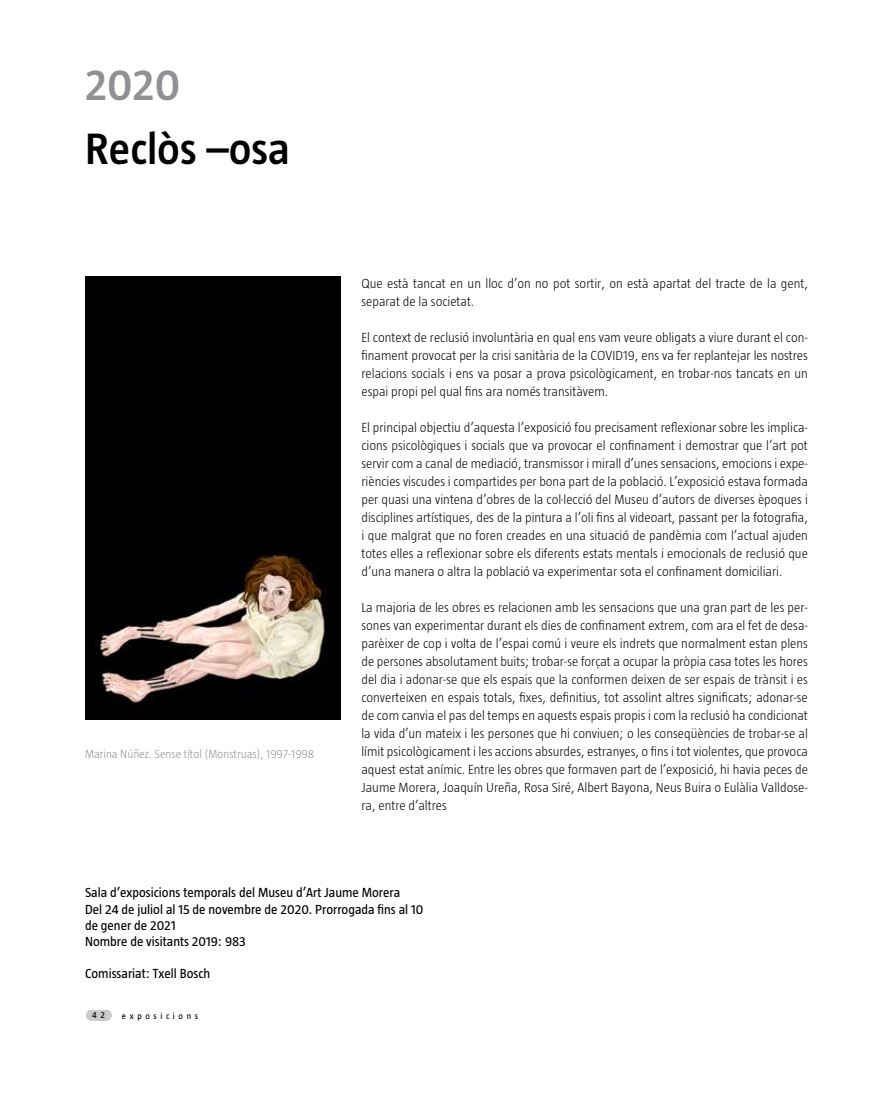
<style>
.page{position:relative;width:893px;height:1106px;background:#fff}
.page>*{position:absolute;margin:0;border:0;box-sizing:border-box;transform-origin:0 0}
.t1{font:600 45px "Taz";color:#000}
.t2{font:600 45px "Taz";color:#919195}
.t3{font:300 13.5px/18px "Taz";color:#000;text-align:justify}
.t4{font:13.5px/16.2px "Taz";color:#000}
.t5{font:300 12px "Taz";color:#919195}
.t6{font:9px "Taz";letter-spacing:.4em;color:#000}
</style>
<div class="page">
<div style="left:86px;top:1009px;width:26px;height:11px;background:#c9cacc;border-radius:5px"></div>
<img style="left:85px;top:276px;width:255px;height:443px">
<h1 class="t2" style="left:85px;top:59px;width:97px">2020</h1>
<h1 class="t1" style="left:85px;top:123px;width:206px">Reclòs –osa</h1>
<p class="t5" style="left:85px;top:747px;width:231px">Marina Núñez. Sense títol (Monstruas), 1997-1998</p>
<p class="t3" style="left:361px;top:274px;width:448px">Que està tancat en un lloc d’on no pot sortir, on està apartat del tracte de la gent, separat de la societat.</p>
<p class="t3" style="left:361px;top:328px;width:448px">El context de reclusió involuntària en qual ens vam veure obligats a viure durant el con&shy;finament provocat per la crisi sanitària de la COVID19, ens va fer replantejar les nostres relacions socials i ens va posar a prova psicològicament, en trobar-nos tancats en un espai propi pel qual fins ara només transitàvem.</p>
<p class="t3" style="left:361px;top:418px;width:448px">El principal objectiu d’aquesta l’exposició fou precisament reflexionar sobre les implica&shy;cions psicològiques i socials que va provocar el confinament i demostrar que l’art pot servir com a canal de mediació, transmissor i mirall d’unes sensacions, emocions i expe&shy;riències viscudes i compartides per bona part de la població. L’exposició estava formada per quasi una vintena d’obres de la col·lecció del Museu d’autors de diverses èpoques i disciplines artístiques, des de la pintura a l’oli fins al videoart, passant per la fotografia, i que malgrat que no foren creades en una situació de pandèmia com l’actual ajuden totes elles a reflexionar sobre els diferents estats mentals i emocionals de reclusió que d’una manera o altra la població va experimentar sota el confinament domiciliari.</p>
<p class="t3" style="left:361px;top:598px;width:448px">La majoria de les obres es relacionen amb les sensacions que una gran part de les per&shy;sones van experimentar durant els dies de confinament extrem, com ara el fet de desa&shy;parèixer de cop i volta de l’espai comú i veure els indrets que normalment estan plens de persones absolutament buits; trobar-se forçat a ocupar la pròpia casa totes les hores del dia i adonar-se que els espais que la conformen deixen de ser espais de trànsit i es converteixen en espais totals, fixes, definitius, tot assolint altres significats; adonar-se de com canvia el pas del temps en aquests espais propis i com la reclusió ha condicionat la vida d’un mateix i les persones que hi conviuen; o les conseqüències de trobar-se al límit psicològicament i les accions absurdes, estranyes, o fins i tot violentes, que provoca aquest estat anímic. Entre les obres que formaven part de l’exposició, hi havia peces de Jaume Morera, Joaquín Ureña, Rosa Siré, Albert Bayona, Neus Buira o Eulàlia Valldose&shy;ra, entre d’altres</p>
<p class="t4" style="left:85px;top:884px;width:340px">Sala d’exposicions temporals del Museu d’Art Jaume Morera<br>Del 24 de juliol al 15 de novembre de 2020. Prorrogada fins al 10 de gener de 2021<br>Nombre de visitants 2019: 983</p>
<p class="t4" style="left:85px;top:965px;width:127px">Comissariat: Txell Bosch</p>
<p class="t6" style="left:92px;top:1010px;width:14px">4 2</p>
<p class="t6" style="left:122px;top:1010px;width:78px">exposicions</p>
</div>
